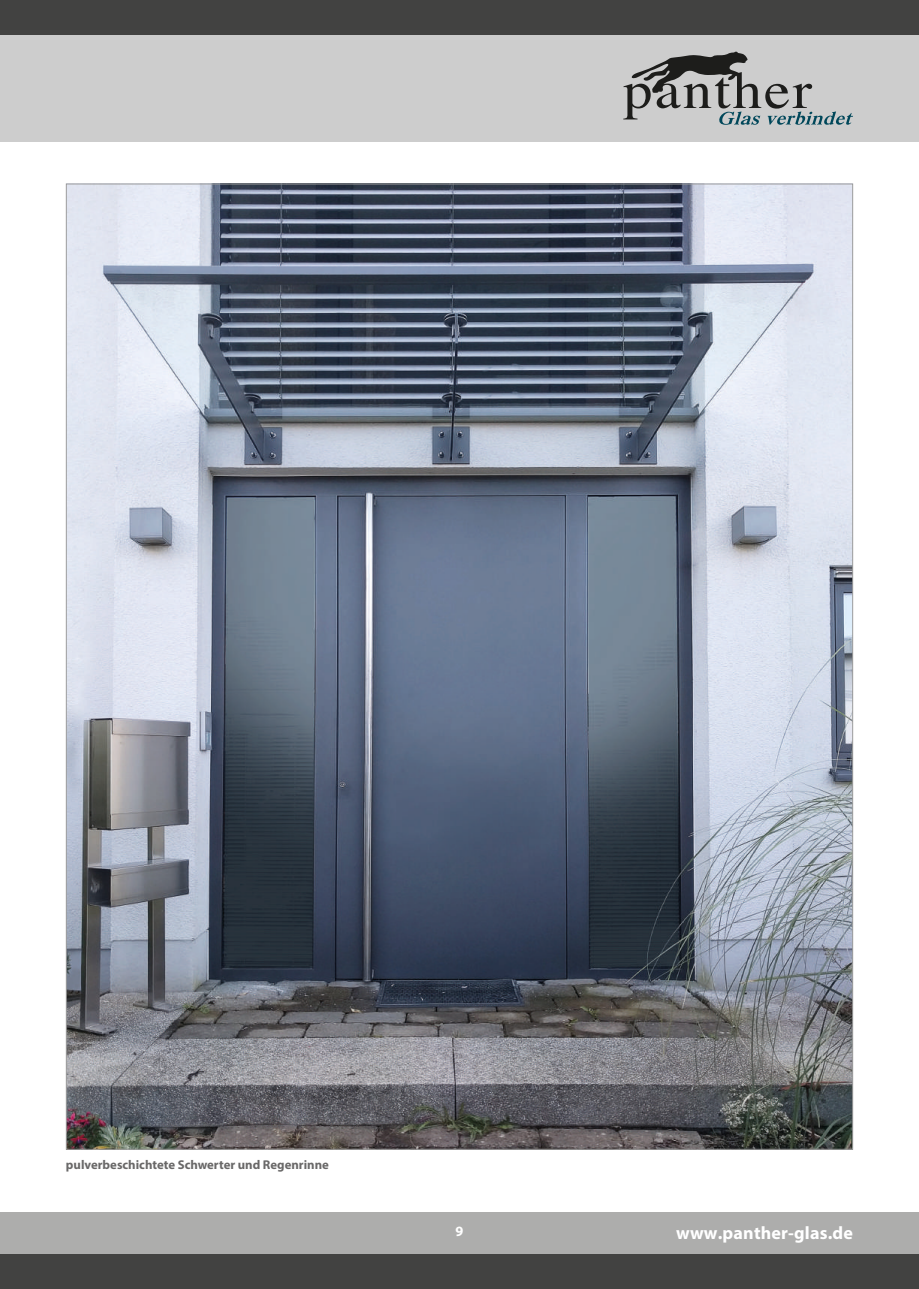
<style>
.page{position:relative;width:919px;height:1289px;background:#fff}
.page>*{position:absolute;margin:0;border:0;box-sizing:border-box;transform-origin:0 0}
.t1{font:700 18px "Myriad Pro";letter-spacing:.01em;color:#fff}
.t2{font:700 14.25px "Myriad Pro";color:#fff}
.t3{font:700 12.75px "Myriad Pro";color:#696868}
</style>
<div class="page">
<div style="left:0;top:35px;width:918px;height:107px;background:#cdcdcd"></div>
<div style="left:0;top:0;width:918px;height:34px;background:#424241"></div>
<div style="left:0;top:1212px;width:918px;height:76px;background:#adadac"></div>
<div style="left:0;top:1254px;width:918px;height:34px;background:#424241"></div>
<img style="left:68px;top:186px;width:783px;height:961px">
<svg style="left:623px;top:52px;width:230px;height:73px"></svg>
<p class="t3" style="left:66px;top:1156px;width:264px">pulverbeschichtete Schwerter und Regenrinne</p>
<p class="t2" style="left:455px;top:1221px;width:9px">9</p>
<h1 class="t1" style="left:676px;top:1220px;width:178px">www.panther-glas.de</h1>
</div>
